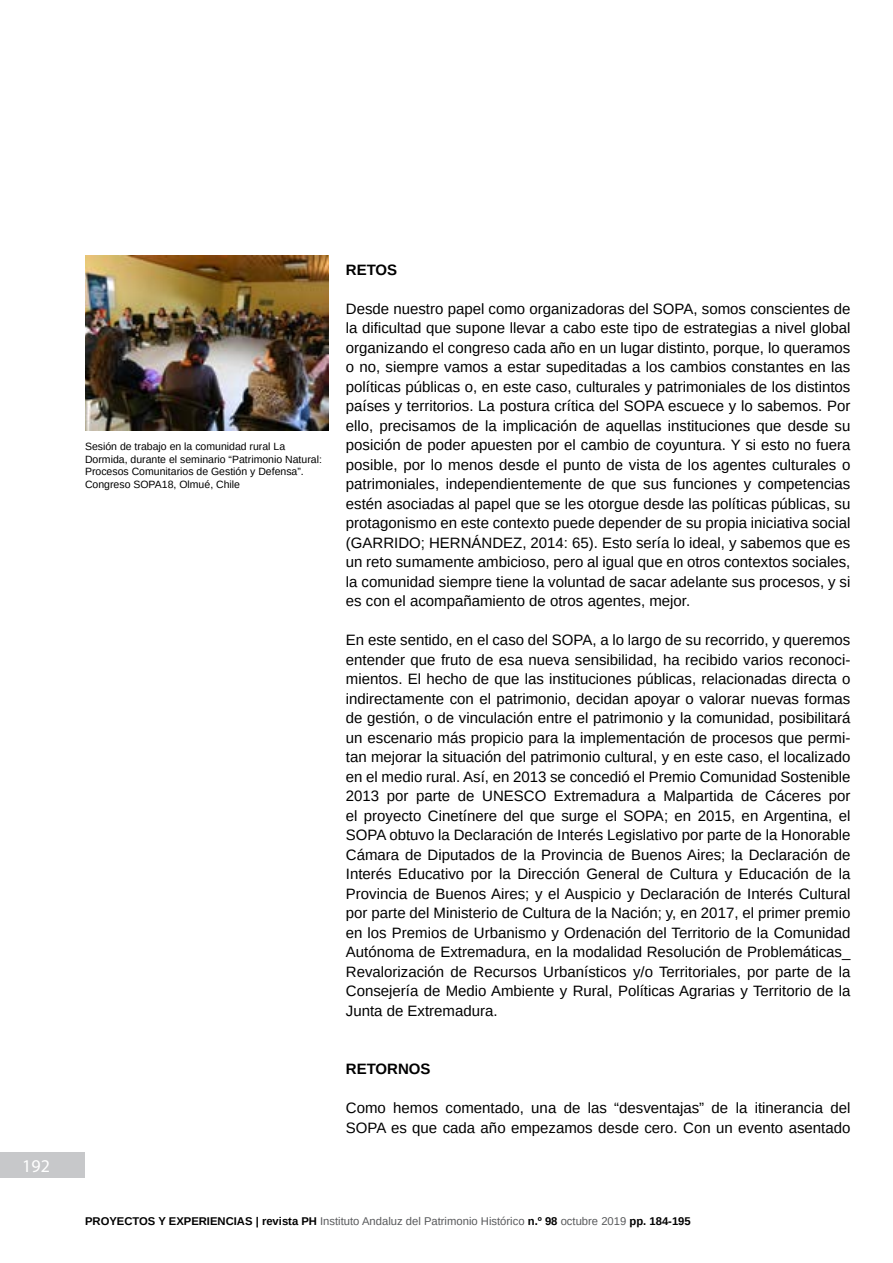
<style>
.page{position:relative;width:893px;height:1263px;background:#fff}
.page>*{position:absolute;margin:0;border:0;box-sizing:border-box;transform-origin:0 0}
.t1{font:18px "Myriad Pro";color:#fff}
.t2{font:15px/19.5px "Arimo";color:#000;text-align:justify}
.t3{font:700 15px "Arimo";color:#000}
.t4{font:11.25px "Arimo";color:#58595b}
.t5{font:10.5px/12.6px "Arimo";color:#000}
.s1{font-weight:700;color:#000}
</style>
<div class="page">
<div style="left:0;top:1152px;width:85px;height:26px;background:#c7c8ca"></div>
<img style="left:85px;top:255px;width:244px;height:176px">
<p class="t1" style="left:22px;top:1155px;width:29px">192</p>
<p class="t5" style="left:85px;top:440px;width:238px">Sesión de trabajo en la comunidad rural La Dormida, durante el seminario “Patrimonio Natural:<br>Procesos Comunitarios de Gestión y Defensa”.<br>Congreso SOPA18, Olmué, Chile</p>
<p class="t3" style="left:346px;top:259px;width:53px">RETOS</p>
<p class="t2" style="left:346px;top:299px;width:506px">Desde nuestro papel como organizadoras del SOPA, somos conscientes de la dificultad que supone llevar a cabo este tipo de estrategias a nivel global organizando el congreso cada año en un lugar distinto, porque, lo queramos o no, siempre vamos a estar supeditadas a los cambios constantes en las políticas públicas o, en este caso, culturales y patrimoniales de los distintos países y territorios. La postura crítica del SOPA escuece y lo sabemos. Por ello, precisamos de la implicación de aquellas instituciones que desde su posición de poder apuesten por el cambio de coyuntura. Y si esto no fuera posible, por lo menos desde el punto de vista de los agentes culturales o patrimoniales, independientemente de que sus funciones y competencias estén asociadas al papel que se les otorgue desde las políticas públicas, su protagonismo en este contexto puede depender de su propia iniciativa social (GARRIDO; HERNÁNDEZ, 2014: 65). Esto sería lo ideal, y sabemos que es un reto sumamente ambicioso, pero al igual que en otros contextos sociales, la comunidad siempre tiene la voluntad de sacar adelante sus procesos, y si es con el acompañamiento de otros agentes, mejor.</p>
<p class="t2" style="left:346px;top:630px;width:506px">En este sentido, en el caso del SOPA, a lo largo de su recorrido, y queremos entender que fruto de esa nueva sensibilidad, ha recibido varios reconoci&shy;mientos. El hecho de que las instituciones públicas, relacionadas directa o indirectamente con el patrimonio, decidan apoyar o valorar nuevas formas de gestión, o de vinculación entre el patrimonio y la comunidad, posibilitará un escenario más propicio para la implementación de procesos que permi&shy;tan mejorar la situación del patrimonio cultural, y en este caso, el localizado en el medio rural. Así, en 2013 se concedió el Premio Comunidad Sostenible 2013 por parte de UNESCO Extremadura a Malpartida de Cáceres por el proyecto Cinetínere del que surge el SOPA; en 2015, en Argentina, el SOPA obtuvo la Declaración de Interés Legislativo por parte de la Honorable Cámara de Diputados de la Provincia de Buenos Aires; la Declaración de Interés Educativo por la Dirección General de Cultura y Educación de la Provincia de Buenos Aires; y el Auspicio y Declaración de Interés Cultural por parte del Ministerio de Cultura de la Nación; y, en 2017, el primer premio en los Premios de Urbanismo y Ordenación del Territorio de la Comunidad Autónoma de Extremadura, en la modalidad Resolución de Problemáticas_ Revalorización de Recursos Urbanísticos y/o Territoriales, por parte de la Consejería de Medio Ambiente y Rural, Políticas Agrarias y Territorio de la Junta de Extremadura.</p>
<p class="t3" style="left:346px;top:1059px;width:86px">RETORNOS</p>
<p class="t2" style="left:346px;top:1098px;width:506px">Como hemos comentado, una de las “desventajas” de la itinerancia del<br>SOPA es que cada año empezamos desde cero. Con un evento asentado</p>
<p class="t4" style="left:85px;top:1213px;width:607px"><span class="s1">PROYECTOS Y EXPERIENCIAS | revista PH</span> Instituto Andaluz del Patrimonio Histórico <span class="s1">n.º 98</span> octubre 2019 <span class="s1">pp. 184-195</span></p>
</div>
